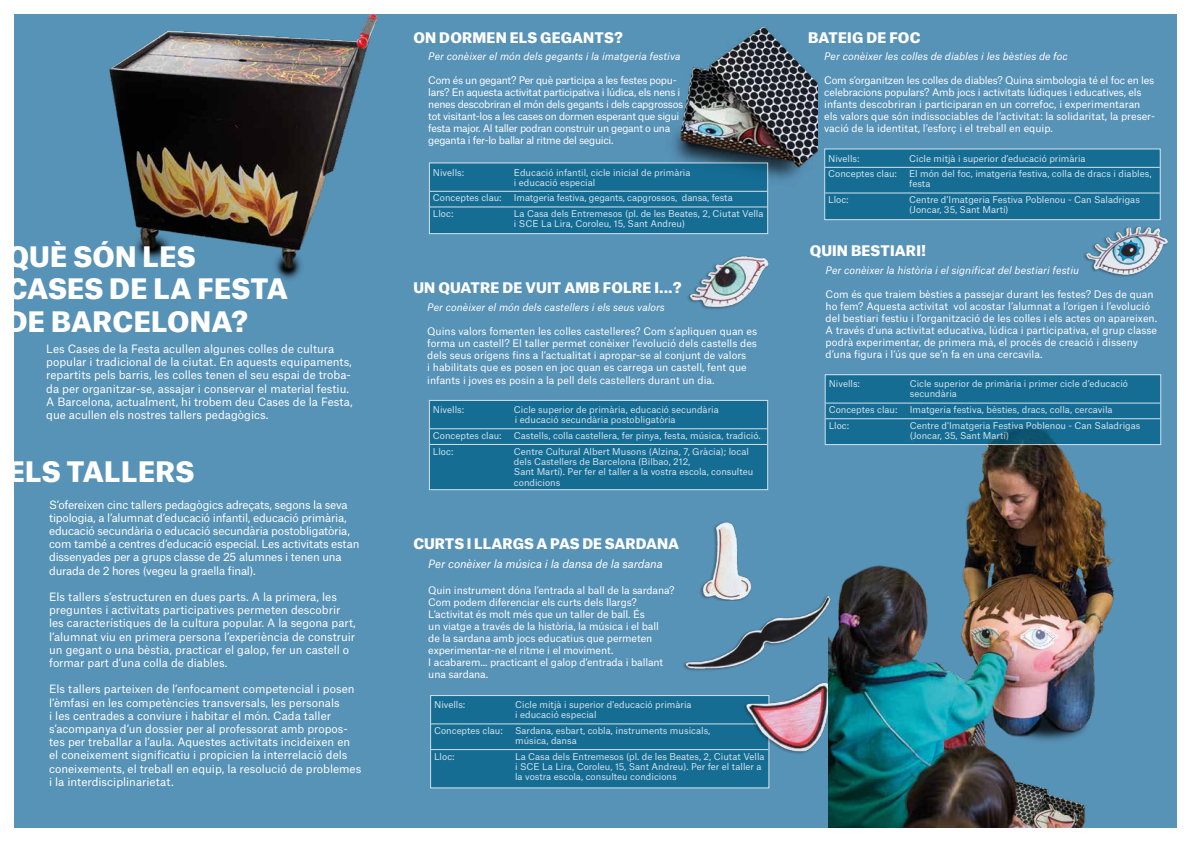
<style>
.page{position:relative;width:1191px;height:842px;background:#fff}
.page>*{position:absolute;margin:0;border:0;box-sizing:border-box;transform-origin:0 0}
.t1{font:900 27px/32.4px "Atlas Grotesk";letter-spacing:.01em;color:#fff}
.t2{font:900 14px "Atlas Grotesk";letter-spacing:.01em;color:#fff}
.t3{font:11px/13.2px "Atlas Grotesk";color:#fff}
.t4{font:11px/13.2px "Atlas Grotesk";letter-spacing:-.02em;color:#fff}
.t5{font:italic 11px "Atlas Grotesk";letter-spacing:-.01em;color:#fff}
.t6{font:10px/12px "Atlas Grotesk";letter-spacing:-.005em;color:#fff}
.t7{font:10px/12px "Atlas Grotesk";letter-spacing:-.03em;color:#fff}
.t8{font:italic 10px "Atlas Grotesk";color:#fff}
.t9{font:9px/10px "Atlas Grotesk";color:#fff}
</style>
<div class="page">
<div style="left:14px;top:14px;width:1162px;height:814px;background:#5792b7"></div>
<img style="left:109px;top:14px;width:269px;height:266px">
<img style="left:672px;top:26px;width:145px;height:170px">
<div style="left:429px;top:163px;width:338px;height:71px;background:#156d94"></div>
<hr style="left:430px;top:191px;width:337px;height:1px;background:#fff">
<hr style="left:430px;top:206px;width:337px;height:1px;background:#fff">
<div style="left:429px;top:400px;width:338px;height:90px;background:#156d94"></div>
<hr style="left:430px;top:428px;width:337px;height:1px;background:#fff">
<hr style="left:430px;top:444px;width:337px;height:1px;background:#fff">
<div style="left:429px;top:400px;width:339px;height:90px;border:1px solid #fff"></div>
<div style="left:824px;top:149px;width:336px;height:71px;background:#156d94"></div>
<hr style="left:825px;top:167px;width:334px;height:1px;background:#fff">
<hr style="left:825px;top:192px;width:334px;height:1px;background:#fff">
<div style="left:430px;top:695px;width:339px;height:93px;background:#156d94"></div>
<hr style="left:431px;top:723px;width:337px;height:1px;background:#fff">
<hr style="left:431px;top:749px;width:337px;height:1px;background:#fff">
<div style="left:430px;top:695px;width:339px;height:93px;border:1px solid #fff"></div>
<img style="left:687px;top:256px;width:82px;height:53px">
<img style="left:1084px;top:226px;width:84px;height:51px">
<img style="left:703px;top:522px;width:48px;height:62px">
<img style="left:741px;top:682px;width:87px;height:78px">
<img style="left:683px;top:584px;width:145px;height:87px">
<img style="left:828px;top:405px;width:349px;height:423px">
<div style="left:826px;top:376px;width:333px;height:67px;background:#156d94"></div>
<hr style="left:825px;top:403px;width:335px;height:1px;background:#fff">
<hr style="left:825px;top:418px;width:335px;height:1px;background:#fff">
<h1 class="t1" style="left:7px;top:237px;width:283px">QUÈ SÓN LES<br>CASES DE LA FESTA<br>DE BARCELONA?</h1>
<p class="t3" style="left:46px;top:341px;width:308px">Les Cases de la Festa acullen algunes colles de cultura popular i tradicional de la ciutat. En aquests equipaments, repartits pels barris, les colles tenen el seu espai de troba&shy;da per organitzar-se, assajar i conservar el material festiu.<br>A Barcelona, actualment, hi trobem deu Cases de la Festa, que acullen els nostres tallers pedagògics.</p>
<h1 class="t1" style="left:8px;top:453px;width:188px">ELS TALLERS</h1>
<p class="t4" style="left:49px;top:497px;width:312px">S’ofereixen cinc tallers pedagògics adreçats, segons la seva tipologia, a l’alumnat d’educació infantil, educació primària, educació secundària o educació secundària postobligatòria, com també a centres d’educació especial. Les activitats estan dissenyades per a grups classe de 25 alumnes i tenen una durada de 2 hores (vegeu la graella final).</p>
<p class="t3" style="left:49px;top:589px;width:308px">Els tallers s’estructuren en dues parts. A la primera, les preguntes i activitats participatives permeten descobrir les característiques de la cultura popular. A la segona part, l’alumnat viu en primera persona l’experiència de construir un gegant o una bèstia, practicar el galop, fer un castell o formar part d’una colla de diables.</p>
<p class="t3" style="left:49px;top:681px;width:314px">Els tallers parteixen de l’enfocament competencial i posen l’èmfasi en les competències transversals, les personals<br>i les centrades a conviure i habitar el món. Cada taller s’acompanya d’un dossier per al professorat amb propos&shy;tes per treballar a l’aula. Aquestes activitats incideixen en el coneixement significatiu i propicien la interrelació dels coneixements, el treball en equip, la resolució de problemes i la interdisciplinarietat.</p>
<h2 class="t2" style="left:413px;top:26px;width:211px">ON DORMEN ELS GEGANTS?</h2>
<p class="t8" style="left:428px;top:48px;width:254px">Per conèixer el món dels gegants i la imatgeria festiva</p>
<p class="t7" style="left:428px;top:73px;width:256px">Com és un gegant? Per què participa a les festes popu&shy;lars? En aquesta activitat participativa i lúdica, els nens i nenes descobriran el món dels gegants i dels capgrossos tot visitant-los a les cases on dormen esperant que sigui festa major. Al taller podran construir un gegant o una geganta i fer-lo ballar al ritme del seguici.</p>
<p class="t9" style="left:433px;top:166px;width:33px">Nivells:</p>
<p class="t9" style="left:514px;top:166px;width:178px">Educació infantil, cicle inicial de primària i educació especial</p>
<p class="t9" style="left:433px;top:192px;width:70px">Conceptes clau:</p>
<p class="t9" style="left:514px;top:192px;width:220px">Imatgeria festiva, gegants, capgrossos, dansa, festa</p>
<p class="t9" style="left:433px;top:208px;width:22px">Lloc:</p>
<p class="t9" style="left:514px;top:208px;width:251px">La Casa dels Entremesos (pl. de les Beates, 2, Ciutat Vella i SCE La Lira, Coroleu, 15, Sant Andreu)</p>
<h2 class="t2" style="left:413px;top:276px;width:270px">UN QUATRE DE VUIT AMB FOLRE I...?</h2>
<p class="t8" style="left:427px;top:299px;width:239px">Per conèixer el món dels castellers i els seus valors</p>
<p class="t6" style="left:427px;top:324px;width:331px">Quins valors fomenten les colles castelleres? Com s’apliquen quan es forma un castell? El taller permet conèixer l’evolució dels castells des dels seus orígens fins a l’actualitat i apropar-se al conjunt de valors<br>i habilitats que es posen en joc quan es carrega un castell, fent que</p>
<p class="t6" style="left:427px;top:373px;width:289px">infants i joves es posin a la pell dels castellers durant un dia.</p>
<p class="t9" style="left:433px;top:404px;width:33px">Nivells:</p>
<p class="t9" style="left:514px;top:404px;width:206px">Cicle superior de primària, educació secundària i educació secundària postobligatòria</p>
<p class="t9" style="left:433px;top:429px;width:70px">Conceptes clau:</p>
<p class="t9" style="left:514px;top:429px;width:248px">Castells, colla castellera, fer pinya, festa, música, tradició.</p>
<p class="t9" style="left:433px;top:445px;width:22px">Lloc:</p>
<p class="t9" style="left:514px;top:445px;width:241px">Centre Cultural Albert Musons (Alzina, 7, Gràcia); local dels Castellers de Barcelona (Bilbao, 212,<br>Sant Martí). Per fer el taller a la vostra escola, consulteu</p>
<p class="t9" style="left:514px;top:476px;width:48px">condicions</p>
<h2 class="t2" style="left:413px;top:532px;width:267px">CURTS I LLARGS A PAS DE SARDANA</h2>
<p class="t5" style="left:428px;top:555px;width:236px">Per conèixer la música i la dansa de la sardana</p>
<p class="t6" style="left:428px;top:583px;width:248px">Quin instrument dóna l’entrada al ball de la sardana?<br>Com podem diferenciar els curts dels llargs?<br>L’activitat és molt més que un taller de ball. És<br>un viatge a través de la història, la música i el ball<br>de la sardana amb jocs educatius que permeten experimentar-ne el ritme i el moviment.<br>I acabarem... practicant el galop d’entrada i ballant una sardana.</p>
<p class="t9" style="left:434px;top:699px;width:33px">Nivells:</p>
<p class="t9" style="left:515px;top:699px;width:178px">Cicle mitjà i superior d'educació primària i educació especial</p>
<p class="t9" style="left:434px;top:725px;width:70px">Conceptes clau:</p>
<p class="t9" style="left:515px;top:725px;width:197px">Sardana, esbart, cobla, instruments musicals, música, dansa</p>
<p class="t9" style="left:434px;top:750px;width:22px">Lloc:</p>
<p class="t9" style="left:515px;top:750px;width:251px">La Casa dels Entremesos (pl. de les Beates, 2, Ciutat Vella i SCE La Lira, Coroleu, 15, Sant Andreu). Per fer el taller a la vostra escola, consulteu condicions</p>
<h2 class="t2" style="left:808px;top:26px;width:114px">BATEIG DE FOC</h2>
<p class="t8" style="left:824px;top:48px;width:245px">Per conèixer les colles de diables i les bèsties de foc</p>
<p class="t6" style="left:824px;top:73px;width:332px">Com s’organitzen les colles de diables? Quina simbologia té el foc en les celebracions populars? Amb jocs i activitats lúdiques i educatives, els infants descobriran i participaran en un correfoc, i experimentaran els valors que són indissociables de l’activitat: la solidaritat, la preser&shy;vació de la identitat, l’esforç i el treball en equip.</p>
<p class="t9" style="left:828px;top:152px;width:33px">Nivells:</p>
<p class="t9" style="left:909px;top:152px;width:178px">Cicle mitjà i superior d’educació primària</p>
<p class="t9" style="left:828px;top:168px;width:70px">Conceptes clau:</p>
<p class="t9" style="left:909px;top:168px;width:244px">El món del foc, imatgeria festiva, colla de dracs i diables, festa</p>
<p class="t9" style="left:828px;top:194px;width:22px">Lloc:</p>
<p class="t9" style="left:909px;top:194px;width:232px">Centre d’Imatgeria Festiva Poblenou - Can Saladrigas (Joncar, 35, Sant Martí)</p>
<h2 class="t2" style="left:809px;top:239px;width:118px">QUIN BESTIARI!</h2>
<p class="t8" style="left:825px;top:262px;width:255px">Per conèixer la història i el significat del bestiari festiu</p>
<p class="t6" style="left:825px;top:287px;width:333px">Com és que traiem bèsties a passejar durant les festes? Des de quan ho fem? Aquesta activitat vol acostar l’alumnat a l’origen i l’evolució del bestiari festiu i l’organització de les colles i els actes on apareixen.<br>A través d’una activitat educativa, lúdica i participativa, el grup classe podrà experimentar, de primera mà, el procés de creació i disseny d’una figura i l’ús que se’n fa en una cercavila.</p>
<p class="t9" style="left:828px;top:378px;width:33px">Nivells:</p>
<p class="t9" style="left:909px;top:378px;width:220px">Cicle superior de primària i primer cicle d’educació secundària</p>
<p class="t9" style="left:828px;top:404px;width:70px">Conceptes clau:</p>
<p class="t9" style="left:909px;top:404px;width:204px">Imatgeria festiva, bèsties, dracs, colla, cercavila</p>
<p class="t9" style="left:828px;top:419px;width:22px">Lloc:</p>
<p class="t9" style="left:909px;top:419px;width:232px">Centre d’Imatgeria Festiva Poblenou - Can Saladrigas (Joncar, 35, Sant Martí)</p>
</div>
